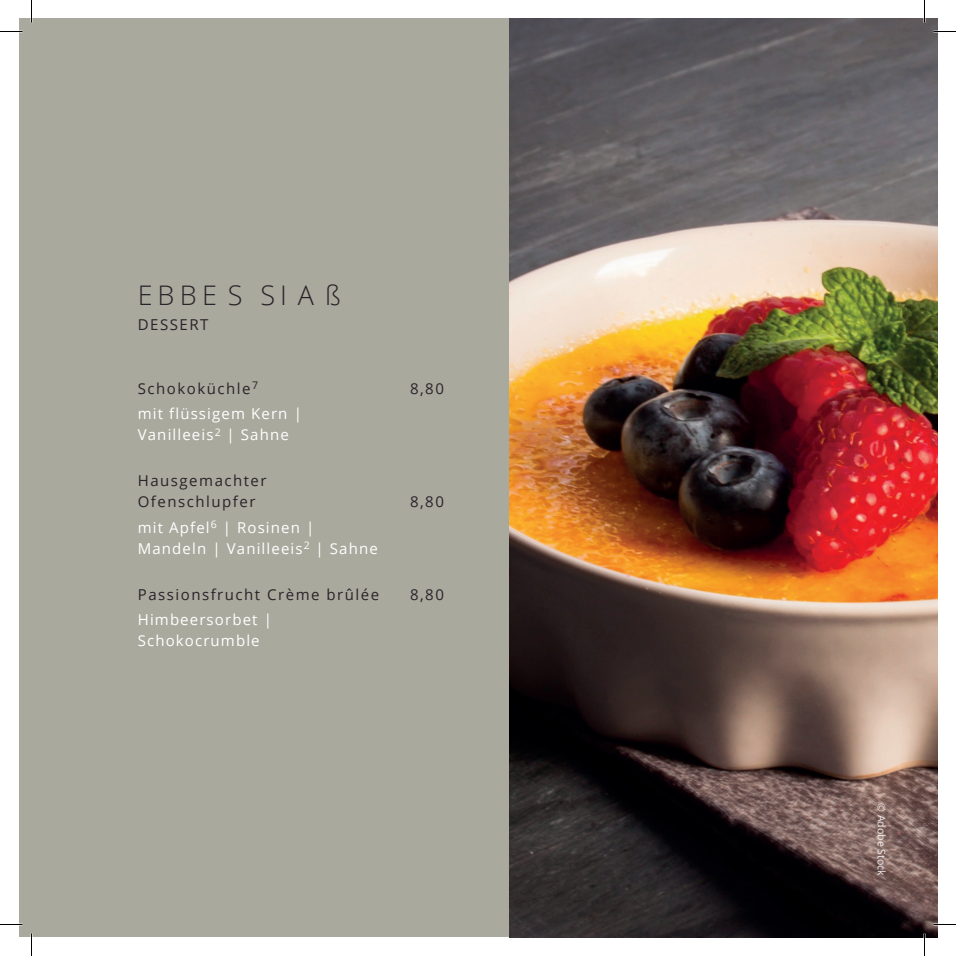
<style>
.page{position:relative;width:956px;height:956px;background:#fff}
.page>*{position:absolute;margin:0;border:0;box-sizing:border-box;transform-origin:0 0}
.t1{font:300 27px "Open Sans";letter-spacing:.2em;color:#2a2329}
.t2{font:15px/21px "Open Sans";letter-spacing:.075em;color:#fff}
.t3{font:15px/21px "Open Sans";letter-spacing:.1em;color:#2a2329}
.t4{font:10.5px "Open Sans";color:#fff}
.s1{color:#2a2329}
</style>
<div class="page">
<div style="left:19px;top:19px;width:918px;height:918px;background:#a9a99e"></div>
<img style="left:510px;top:19px;width:427px;height:918px">
<hr style="left:0;top:923px;width:22px;height:2px;background:#fff">
<hr style="left:933px;top:923px;width:23px;height:2px;background:#fff">
<hr style="left:923px;top:0;width:2px;height:23px;background:#fff">
<hr style="left:923px;top:933px;width:2px;height:23px;background:#fff">
<svg style="left:0;top:31px;width:22px;height:1px"></svg>
<svg style="left:933px;top:31px;width:23px;height:1px"></svg>
<svg style="left:0;top:924px;width:22px;height:1px"></svg>
<svg style="left:933px;top:924px;width:23px;height:1px"></svg>
<svg style="left:31px;top:0;width:1px;height:23px"></svg>
<svg style="left:31px;top:933px;width:1px;height:23px"></svg>
<svg style="left:924px;top:0;width:1px;height:23px"></svg>
<svg style="left:924px;top:933px;width:1px;height:23px"></svg>
<h1 class="t1" style="left:138px;top:277px;width:205px">EBBES SIA ß</h1>
<p class="t3" style="left:138px;top:314px;width:72px">DESSERT</p>
<p class="t2" style="left:138px;top:375px;width:166px;line-height:25.2px"><span class="s1">Schokoküchle</span><sup>7<br></sup>mit flüssigem Kern |</p>
<p class="t2" style="left:138px;top:424px;width:153px">Vanilleeis<sup>2</sup> | Sahne</p>
<p class="t3" style="left:138px;top:470px;width:130px">Hausgemachter<br>Ofenschlupfer</p>
<p class="t2" style="left:138px;top:516px;width:242px">mit Apfel<sup>6</sup> | Rosinen |<br>Mandeln | Vanilleeis<sup>2</sup> | Sahne</p>
<p class="t3" style="left:138px;top:584px;width:243px">Passionsfrucht Crème brûlée</p>
<p class="t2" style="left:138px;top:609px;width:136px">Himbeersorbet |<br>Schokocrumble</p>
<p class="t3" style="left:410px;top:378px;width:35px">8,80</p>
<p class="t3" style="left:410px;top:491px;width:35px">8,80</p>
<p class="t3" style="left:410px;top:584px;width:35px">8,80</p>
<p class="t4" style="left:889px;top:803px;width:74px;rotate:90deg">© Adobe Stock</p>
</div>
